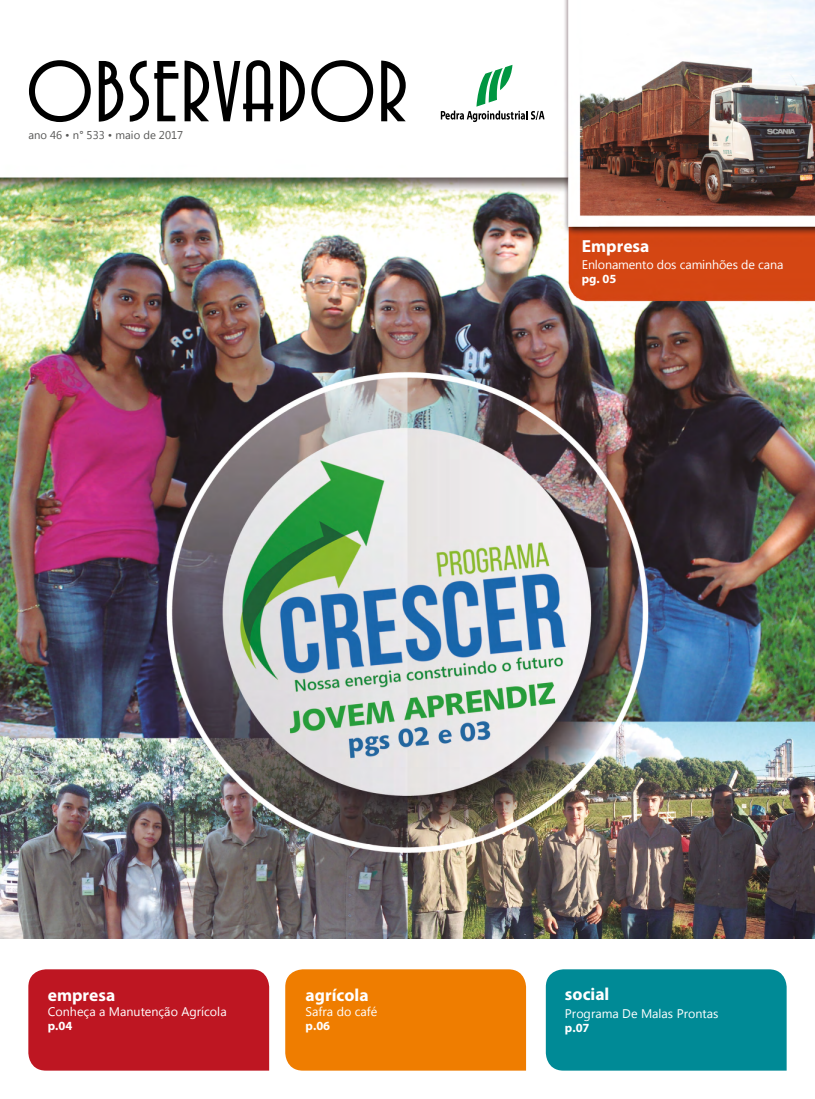
<style>
.page{position:relative;width:815px;height:1099px;background:#fff}
.page>*{position:absolute;margin:0;border:0;box-sizing:border-box;transform-origin:0 0}
.t1{font:90.5px "Avenida Let Plain";letter-spacing:.005em;color:#000}
.t2{font:700 17.5px "Myriad Pro";color:#fff}
.t3{font:12.5px "Segoe UI";color:#fff}
.t4{font:700 12.5px "Myriad Pro";color:#fff}
.t5{font:11.25px "Segoe UI";color:#575756}
</style>
<div class="page">
<img style="left:0;top:0;width:815px;height:938px">
<svg style="left:441px;top:65px;width:104px;height:57px"></svg>
<div style="left:28px;top:969px;width:241px;height:101px;background:#be1622"></div>
<div style="left:285px;top:969px;width:241px;height:101px;background:#ef7d00"></div>
<div style="left:546px;top:969px;width:241px;height:101px;background:#008a96"></div>
<h1 class="t1" style="left:26px;top:45px;width:384px">OBSERVADOR</h1>
<p class="t5" style="left:28px;top:127px;width:156px">ano 46 • n° 533 • maio de 2017</p>
<h2 class="t2" style="left:582px;top:234px;width:69px">Empresa</h2>
<p class="t3" style="left:582px;top:256px;width:203px">Enlonamento dos caminhões de cana</p>
<p class="t4" style="left:582px;top:270px;width:36px">pg. 05</p>
<h2 class="t2" style="left:48px;top:983px;width:69px">empresa</h2>
<p class="t3" style="left:48px;top:1003px;width:180px">Conheça a Manutenção Agrícola</p>
<p class="t4" style="left:48px;top:1017px;width:26px">p.04</p>
<h2 class="t2" style="left:306px;top:983px;width:64px">agrícola</h2>
<p class="t3" style="left:306px;top:1003px;width:73px">Safra do café</p>
<p class="t4" style="left:306px;top:1017px;width:26px">p.06</p>
<h2 class="t2" style="left:565px;top:983px;width:46px">social</h2>
<p class="t3" style="left:565px;top:1004px;width:155px">Programa De Malas Prontas</p>
<p class="t4" style="left:565px;top:1019px;width:26px">p.07</p>
</div>
